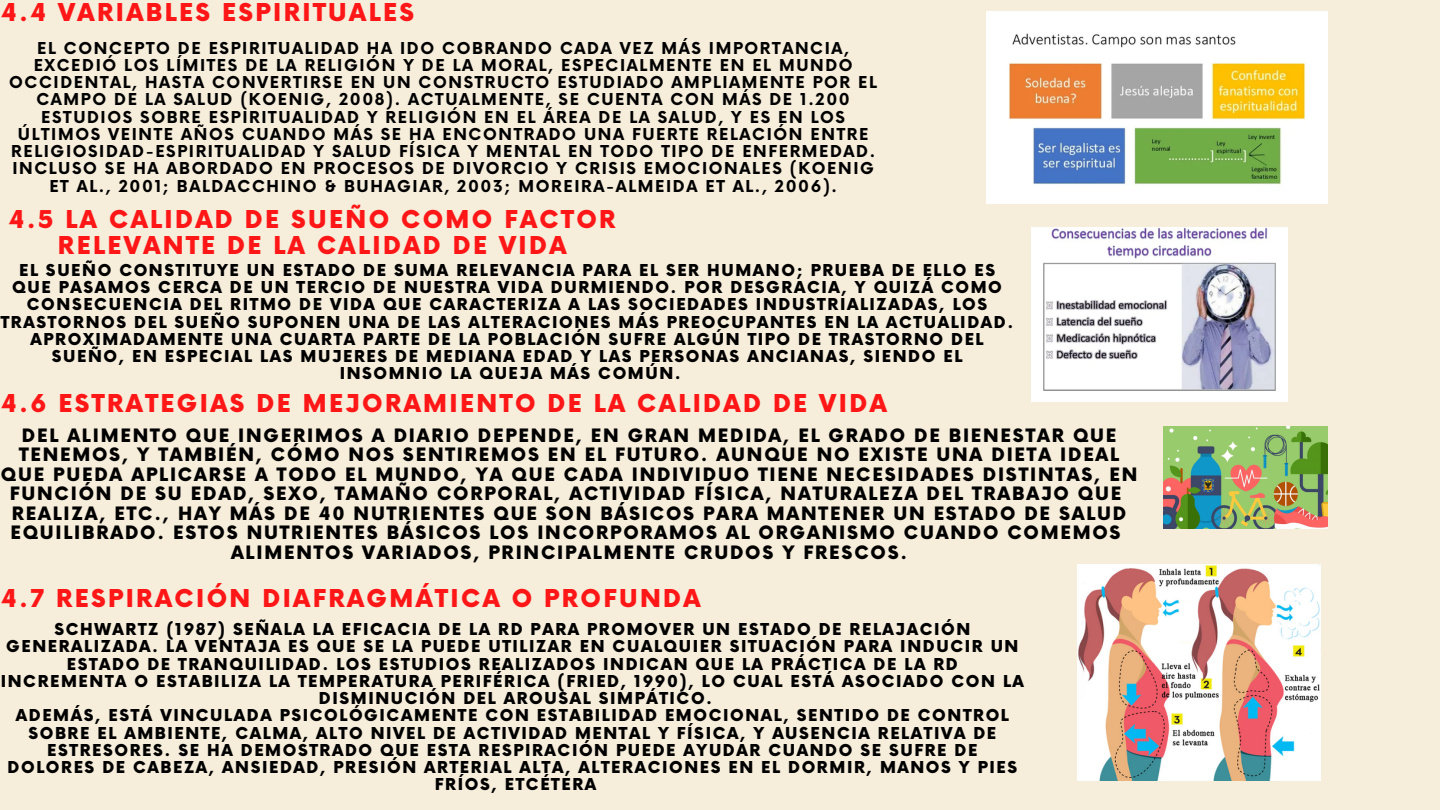
<style>
.page{position:relative;width:1440px;height:810px;background:#f6eddb}
.page>*{position:absolute;margin:0;border:0;box-sizing:border-box;transform-origin:0 0}
.t1{font:900 24px/26.2px "Now";letter-spacing:.1em;color:#ff1616;text-align:center}
.t2{font:900 18px/19.5px "Now";letter-spacing:.1em;color:#000;text-align:center}
.t3{font:900 16px/17.2px "Now";letter-spacing:.1em;color:#000;text-align:center}
.t4{font:700 16px/17.2px "Now";letter-spacing:.1em;color:#000;text-align:center}
</style>
<div class="page">
<img style="left:987px;top:11px;width:340px;height:192px">
<img style="left:1031px;top:228px;width:257px;height:173px">
<img style="left:1163px;top:426px;width:164px;height:102px">
<img style="left:1078px;top:564px;width:243px;height:216px">
<h1 class="t1" style="left:1px;top:1px;width:414px">4.4 VARIABLES ESPIRITUALES</h1>
<p class="t4" style="left:9px;top:40px;width:869px">EL CONCEPTO DE ESPIRITUALIDAD HA IDO COBRANDO CADA VEZ MÁS IMPORTANCIA, EXCEDIÓ LOS LÍMITES DE LA RELIGIÓN Y DE LA MORAL, ESPECIALMENTE EN EL MUNDO OCCIDENTAL, HASTA CONVERTIRSE EN UN CONSTRUCTO ESTUDIADO AMPLIAMENTE POR EL CAMPO DE LA SALUD (KOENIG, 2008). ACTUALMENTE, SE CUENTA CON MÁS DE 1.200<br>ESTUDIOS SOBRE ESPIRITUALIDAD Y RELIGIÓN EN EL ÁREA DE LA SALUD, Y ES EN LOS ÚLTIMOS VEINTE AÑOS CUANDO MÁS SE HA ENCONTRADO UNA FUERTE RELACIÓN ENTRE RELIGIOSIDAD-ESPIRITUALIDAD Y SALUD FÍSICA Y MENTAL EN TODO TIPO DE ENFERMEDAD.<br>INCLUSO SE HA ABORDADO EN PROCESOS DE DIVORCIO Y CRISIS EMOCIONALES (KOENIG ET AL., 2001; BALDACCHINO &amp; BUHAGIAR, 2003; MOREIRA-ALMEIDA ET AL., 2006).</p>
<h1 class="t1" style="left:9px;top:208px;width:608px">4.5 LA CALIDAD DE SUEÑO COMO FACTOR<br>RELEVANTE DE LA CALIDAD DE VIDA</h1>
<p class="t3" style="left:1px;top:262px;width:1014px">EL SUEÑO CONSTITUYE UN ESTADO DE SUMA RELEVANCIA PARA EL SER HUMANO; PRUEBA DE ELLO ES QUE PASAMOS CERCA DE UN TERCIO DE NUESTRA VIDA DURMIENDO. POR DESGRACIA, Y QUIZÁ COMO CONSECUENCIA DEL RITMO DE VIDA QUE CARACTERIZA A LAS SOCIEDADES INDUSTRIALIZADAS, LOS TRASTORNOS DEL SUEÑO SUPONEN UNA DE LAS ALTERACIONES MÁS PREOCUPANTES EN LA ACTUALIDAD.<br>APROXIMADAMENTE UNA CUARTA PARTE DE LA POBLACIÓN SUFRE ALGÚN TIPO DE TRASTORNO DEL SUEÑO, EN ESPECIAL LAS MUJERES DE MEDIANA EDAD Y LAS PERSONAS ANCIANAS, SIENDO EL INSOMNIO LA QUEJA MÁS COMÚN.</p>
<h1 class="t1" style="left:1px;top:392px;width:887px">4.6 ESTRATEGIAS DE MEJORAMIENTO DE LA CALIDAD DE VIDA</h1>
<p class="t2" style="left:1px;top:427px;width:1138px">DEL ALIMENTO QUE INGERIMOS A DIARIO DEPENDE, EN GRAN MEDIDA, EL GRADO DE BIENESTAR QUE TENEMOS, Y TAMBIÉN, CÓMO NOS SENTIREMOS EN EL FUTURO. AUNQUE NO EXISTE UNA DIETA IDEAL QUE PUEDA APLICARSE A TODO EL MUNDO, YA QUE CADA INDIVIDUO TIENE NECESIDADES DISTINTAS, EN FUNCIÓN DE SU EDAD, SEXO, TAMAÑO CORPORAL, ACTIVIDAD FÍSICA, NATURALEZA DEL TRABAJO QUE REALIZA, ETC., HAY MÁS DE 40 NUTRIENTES QUE SON BÁSICOS PARA MANTENER UN ESTADO DE SALUD EQUILIBRADO. ESTOS NUTRIENTES BÁSICOS LOS INCORPORAMOS AL ORGANISMO CUANDO COMEMOS ALIMENTOS VARIADOS, PRINCIPALMENTE CRUDOS Y FRESCOS.</p>
<h1 class="t1" style="left:1px;top:586px;width:701px">4.7 RESPIRACIÓN DIAFRAGMÁTICA O PROFUNDA</h1>
<p class="t3" style="left:1px;top:622px;width:1025px">SCHWARTZ (1987) SEÑALA LA EFICACIA DE LA RD PARA PROMOVER UN ESTADO DE RELAJACIÓN GENERALIZADA. LA VENTAJA ES QUE SE LA PUEDE UTILIZAR EN CUALQUIER SITUACIÓN PARA INDUCIR UN ESTADO DE TRANQUILIDAD. LOS ESTUDIOS REALIZADOS INDICAN QUE LA PRÁCTICA DE LA RD<br>INCREMENTA O ESTABILIZA LA TEMPERATURA PERIFÉRICA (FRIED, 1990), LO CUAL ESTÁ ASOCIADO CON LA DISMINUCIÓN DEL AROUSAL SIMPÁTICO.<br>ADEMÁS, ESTÁ VINCULADA PSICOLÓGICAMENTE CON ESTABILIDAD EMOCIONAL, SENTIDO DE CONTROL SOBRE EL AMBIENTE, CALMA, ALTO NIVEL DE ACTIVIDAD MENTAL Y FÍSICA, Y AUSENCIA RELATIVA DE ESTRESORES. SE HA DEMOSTRADO QUE ESTA RESPIRACIÓN PUEDE AYUDAR CUANDO SE SUFRE DE<br>DOLORES DE CABEZA, ANSIEDAD, PRESIÓN ARTERIAL ALTA, ALTERACIONES EN EL DORMIR, MANOS Y PIES FRÍOS, ETCÉTERA</p>
</div>
